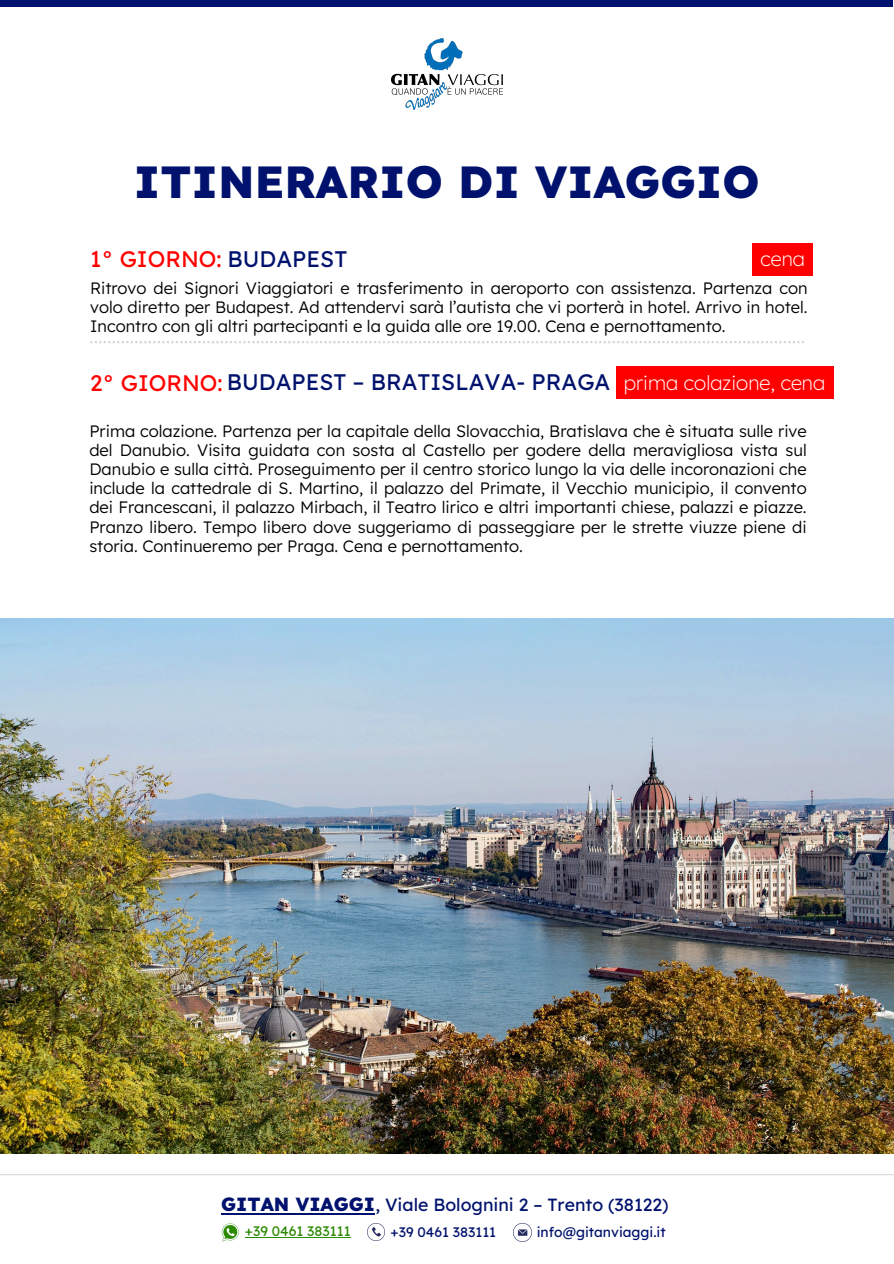
<style>
.page{position:relative;width:894px;height:1264px;background:#fff}
.page>*{position:absolute;margin:0;border:0;box-sizing:border-box;transform-origin:0 0}
.t1{font:800 45px "Lexend";color:#00126d}
.t2{font:22.5px "Lexend";color:#00126d}
.t3{font:22.5px "Lexend";color:#f00}
.t4{font:200 20.1px "Lexend";color:#fff}
.t5{font:17.7px "Lexend";color:#00126d}
.t6{font:300 16.5px/19.2px "Lexend";color:#000;text-align:justify}
.t7{font:13.8px "Lexend";color:#00126d}
.t8{font:13.8px "Lexend";color:#2c8a03}
.s1{color:#00126d}
.s2{color:#f00}
.s3{font-weight:800;font-size:19.05px}
</style>
<div class="page">
<hr style="left:0;top:1174px;width:893px;height:1px;background:#d7d7d7">
<img style="left:391px;top:38px;width:111px;height:71px">
<div style="left:1px;top:0;width:891px;height:7px;background:#00126d"></div>
<svg style="left:90px;top:341px;width:713px;height:2px"></svg>
<img style="left:221px;top:1223px;width:18px;height:18px">
<hr style="left:245px;top:1236px;width:105px;height:1px;background:#2c8a03">
<img style="left:367px;top:1223px;width:17px;height:17px">
<img style="left:513px;top:1223px;width:18px;height:18px">
<hr style="left:221px;top:1213px;width:154px;height:1px;background:#00126d">
<div style="left:752px;top:243px;width:60px;height:32px;background:#f00"></div>
<div style="left:615px;top:366px;width:218px;height:33px;background:#f00"></div>
<img style="left:1px;top:618px;width:892px;height:535px">
<p class="t1" style="left:134px;top:152px;width:627px">ITINERARIO DI VIAGGIO</p>
<h5 class="t3" style="left:90px;top:244px;width:258px">1° GIORNO: <span class="s1">BUDAPEST</span></h5>
<h2 class="t4" style="left:760px;top:246px;width:46px">cena</h2>
<h3 class="t6" style="left:90px;top:278px;width:718px">Ritrovo dei Signori Viaggiatori e trasferimento in aeroporto con assistenza. Partenza con volo diretto per Budapest. Ad attendervi sarà l’autista che vi porterà in hotel. Arrivo in hotel.<br>Incontro con gli altri partecipanti e la guida alle ore 19.00. Cena e pernottamento.</h3>
<p class="t2" style="left:90px;top:367px;width:521px"><span class="s2">2° GIORNO:</span> BUDAPEST – BRATISLAVA- PRAGA</p>
<p class="t4" style="left:623px;top:369px;width:203px">prima colazione, cena</p>
<h5 class="t6" style="left:89px;top:421px;width:718px">Prima colazione. Partenza per la capitale della Slovacchia, Bratislava che è situata sulle rive del Danubio. Visita guidata con sosta al Castello per godere della meravigliosa vista sul Danubio e sulla città. Proseguimento per il centro storico lungo la via delle incoronazioni che include la cattedrale di S. Martino, il palazzo del Primate, il Vecchio municipio, il convento dei Francescani, il palazzo Mirbach, il Teatro lirico e altri importanti chiese, palazzi e piazze.<br>Pranzo libero. Tempo libero dove suggeriamo di passeggiare per le strette viuzze piene di storia. Continueremo per Praga. Cena e pernottamento.</h5>
<h4 class="t5" style="left:221px;top:1193px;width:449px"><span class="s3">GITAN VIAGGI</span>, Viale Bolognini 2 – Trento (38122)</h4>
<p class="t8" style="left:245px;top:1222px;width:107px">+39 0461 383111</p>
<h1 class="t7" style="left:390px;top:1223px;width:107px">+39 0461 383111</h1>
<h2 class="t7" style="left:536px;top:1223px;width:130px">info@gitanviaggi.it</h2>
</div>
